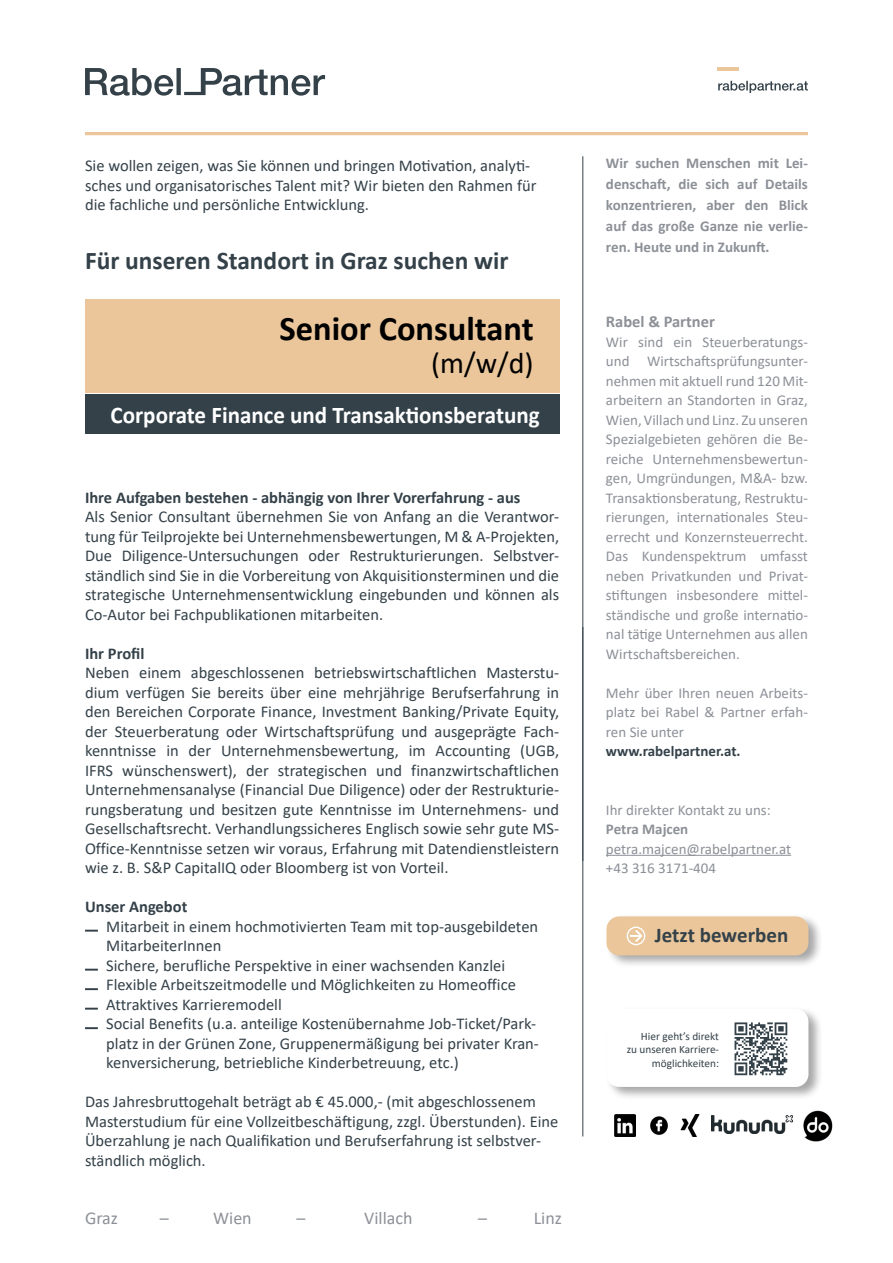
<style>
.page{position:relative;width:893px;height:1263px;background:#fff}
.page>*{position:absolute;margin:0;border:0;box-sizing:border-box;transform-origin:0 0}
.t1{font:700 34.5px "Calibri";color:#000}
.t2{font:30px "Calibri";color:#000}
.t3{font:700 25.5px "Calibri";color:#344149}
.t4{font:700 24px "Calibri";color:#fff;scale:.96 1}
.t5{font:700 21px "Calibri";color:#344149}
.t6{font:18px "Calibri";color:#8c9097}
.t7{font:16.5px/19.5px "Calibri";color:#344149}
.t8{font:700 16.5px "Calibri";color:#344149}
.t9{font:700 16.5px "Calibri";color:#8c9097}
.t10{font:15px/19.5px "Calibri";color:#8c9097;text-align:justify}
.t11{font:700 15px/21px "Calibri";color:#8c9097;text-align:justify}
.t12{font:700 15px "Calibri";color:#344149}
.t13{font:11.25px/13.5px "Calibri";color:#344149;text-align:right}
</style>
<div class="page">
<svg style="left:85px;top:68px;width:240px;height:28px"></svg>
<hr style="left:85px;top:132px;width:723px;height:3px;background:#eac69a">
<svg style="left:718px;top:81px;width:90px;height:12px"></svg>
<hr style="left:717px;top:67px;width:22px;height:3px;background:#eac69a">
<svg style="left:85px;top:930px;width:13px;height:2px"></svg>
<svg style="left:85px;top:969px;width:13px;height:2px"></svg>
<svg style="left:85px;top:988px;width:13px;height:2px"></svg>
<svg style="left:85px;top:1008px;width:13px;height:2px"></svg>
<svg style="left:85px;top:1027px;width:13px;height:2px"></svg>
<hr style="left:606px;top:855px;width:185px;height:1px;background:#8c9097">
<div style="left:85px;top:299px;width:474px;height:94px;background:#eac69a"></div>
<div style="left:85px;top:394px;width:474px;height:39px;background:#344149"></div>
<hr style="left:583px;top:627px;width:1px;height:509px;background:#344149">
<div style="left:605px;top:1006px;width:218px;height:94px;background:#000;opacity:.35"></div>
<div style="left:606px;top:1009px;width:202px;height:78px;background:#fff;border-radius:13px"></div>
<svg style="left:734px;top:1022px;width:53px;height:53px"></svg>
<hr style="left:583px;top:156px;width:1px;height:705px;background:#344149">
<div style="left:605px;top:913px;width:218px;height:56px;background:#000;opacity:.35"></div>
<div style="left:606px;top:916px;width:202px;height:39px;background:#eac69a;border-radius:13px"></div>
<svg style="left:627px;top:926px;width:18px;height:19px"></svg>
<img style="left:615px;top:1115px;width:21px;height:21px">
<img style="left:680px;top:1115px;width:20px;height:21px">
<img style="left:650px;top:1116px;width:18px;height:19px">
<img style="left:712px;top:1115px;width:80px;height:19px">
<img style="left:803px;top:1111px;width:30px;height:30px">
<p class="t7" style="left:85px;top:155px;width:453px">Sie wollen zeigen, was Sie können und bringen Motivation, analyti&shy;sches und organisatorisches Talent mit? Wir bieten den Rahmen für die fachliche und persönliche Entwicklung.</p>
<h3 class="t3" style="left:85px;top:242px;width:425px">Für unseren Standort in Graz suchen wir</h3>
<h1 class="t1" style="left:279px;top:304px;width:256px">Senior Consultant</h1>
<h2 class="t2" style="left:431px;top:342px;width:104px">(m/w/d)</h2>
<h3 class="t4" style="left:111px;top:398px;width:448px">Corporate Finance und Transaktionsberatung</h3>
<p class="t8" style="left:85px;top:485px;width:437px">Ihre Aufgaben bestehen - abhängig von Ihrer Vorerfahrung - aus</p>
<p class="t7" style="left:85px;top:506px;width:476px;text-align:justify">Als Senior Consultant übernehmen Sie von Anfang an die Verantwor&shy;tung für Teilprojekte bei Unternehmensbewertungen, M &amp; A-Projekten, Due Diligence-Untersuchungen oder Restrukturierungen. Selbstver&shy;ständlich sind Sie in die Vorbereitung von Akquisitionsterminen und die strategische Unternehmensentwicklung eingebunden und können als Co-Autor bei Fachpublikationen mitarbeiten.</p>
<p class="t8" style="left:85px;top:641px;width:61px">Ihr Profil</p>
<p class="t7" style="left:85px;top:662px;width:476px;text-align:justify">Neben einem abgeschlossenen betriebswirtschaftlichen Masterstu&shy;dium verfügen Sie bereits über eine mehrjährige Berufserfahrung in den Bereichen Corporate Finance, Investment Banking/Private Equity, der Steuerberatung oder Wirtschaftsprüfung und ausgeprägte Fach&shy;kenntnisse in der Unternehmensbewertung, im Accounting (UGB, IFRS wünschenswert), der strategischen und finanzwirtschaftlichen Unternehmensanalyse (Financial Due Diligence) oder der Restrukturie&shy;rungsberatung und besitzen gute Kenntnisse im Unternehmens- und Gesellschaftsrecht. Verhandlungssicheres Englisch sowie sehr gute MS-Office-Kenntnisse setzen wir voraus, Erfahrung mit Datendienstleistern wie z. B. S&amp;P CapitalIQ oder Bloomberg ist von Vorteil.</p>
<p class="t8" style="left:85px;top:895px;width:104px">Unser Angebot</p>
<p class="t7" style="left:106px;top:916px;width:434px">Mitarbeit in einem hochmotivierten Team mit top-ausgebildeten MitarbeiterInnen<br>Sichere, berufliche Perspektive in einer wachsenden Kanzlei Flexible Arbeitszeitmodelle und Möglichkeiten zu Homeoffice Attraktives Karrieremodell<br>Social Benefits (u.a. anteilige Kostenübernahme Job-Ticket/Park&shy;platz in der Grünen Zone, Gruppenermäßigung bei privater Kran&shy;kenversicherung, betriebliche Kinderbetreuung, etc.)</p>
<p class="t7" style="left:85px;top:1091px;width:475px">Das Jahresbruttogehalt beträgt ab € 45.000,- (mit abgeschlossenem Masterstudium für eine Vollzeitbeschäftigung, zzgl. Überstunden). Eine Überzahlung je nach Qualifikation und Berufserfahrung ist selbstver&shy;ständlich möglich.</p>
<p class="t6" style="left:85px;top:1206px;width:34px">Graz</p>
<p class="t6" style="left:160px;top:1206px;width:10px">–</p>
<p class="t6" style="left:213px;top:1206px;width:40px">Wien</p>
<p class="t6" style="left:296px;top:1206px;width:10px">–</p>
<p class="t6" style="left:364px;top:1206px;width:50px">Villach</p>
<p class="t6" style="left:478px;top:1206px;width:10px">–</p>
<p class="t6" style="left:534px;top:1206px;width:30px">Linz</p>
<p class="t11" style="left:606px;top:152px;width:203px">Wir suchen Menschen mit Lei&shy;denschaft, die sich auf Details konzentrieren, aber den Blick auf das große Ganze nie verlie&shy;ren. Heute und in Zukunft.</p>
<p class="t9" style="left:606px;top:310px;width:110px">Rabel &amp; Partner</p>
<p class="t10" style="left:606px;top:331px;width:203px">Wir sind ein Steuerberatungs&shy;und Wirtschaftsprüfungsunter&shy;nehmen mit aktuell rund 120 Mit&shy;arbeitern an Standorten in Graz, Wien, Villach und Linz. Zu unseren Spezialgebieten gehören die Be&shy;reiche Unternehmensbewertun&shy;gen, Umgründungen, M&amp;A- bzw.<br>Transaktionsberatung, Restruktu&shy;rierungen, internationales Steu&shy;errecht und Konzernsteuerrecht.<br>Das Kundenspektrum umfasst neben Privatkunden und Privat&shy;stiftungen insbesondere mittel&shy;ständische und große internatio&shy;nal tätige Unternehmen aus allen Wirtschaftsbereichen.</p>
<p class="t10" style="left:606px;top:682px;width:203px">Mehr über Ihren neuen Arbeits&shy;platz bei Rabel &amp; Partner erfah&shy;ren Sie unter</p>
<p class="t12" style="left:606px;top:740px;width:136px">www.rabelpartner.at.</p>
<p class="t10" style="left:606px;top:799px;width:166px">Ihr direkter Kontakt zu uns:</p>
<p class="t11" style="left:606px;top:818px;width:84px">Petra Majcen</p>
<p class="t10" style="left:606px;top:838px;width:187px">petra.majcen@rabelpartner.at +43 316 3171-404</p>
<p class="t5" style="left:655px;top:920px;width:135px">Jetzt bewerben</p>
<p class="t13" style="left:627px;top:1029px;width:94px">Hier geht’s direkt<br>zu unseren Karriere&shy;möglichkeiten:</p>
</div>
